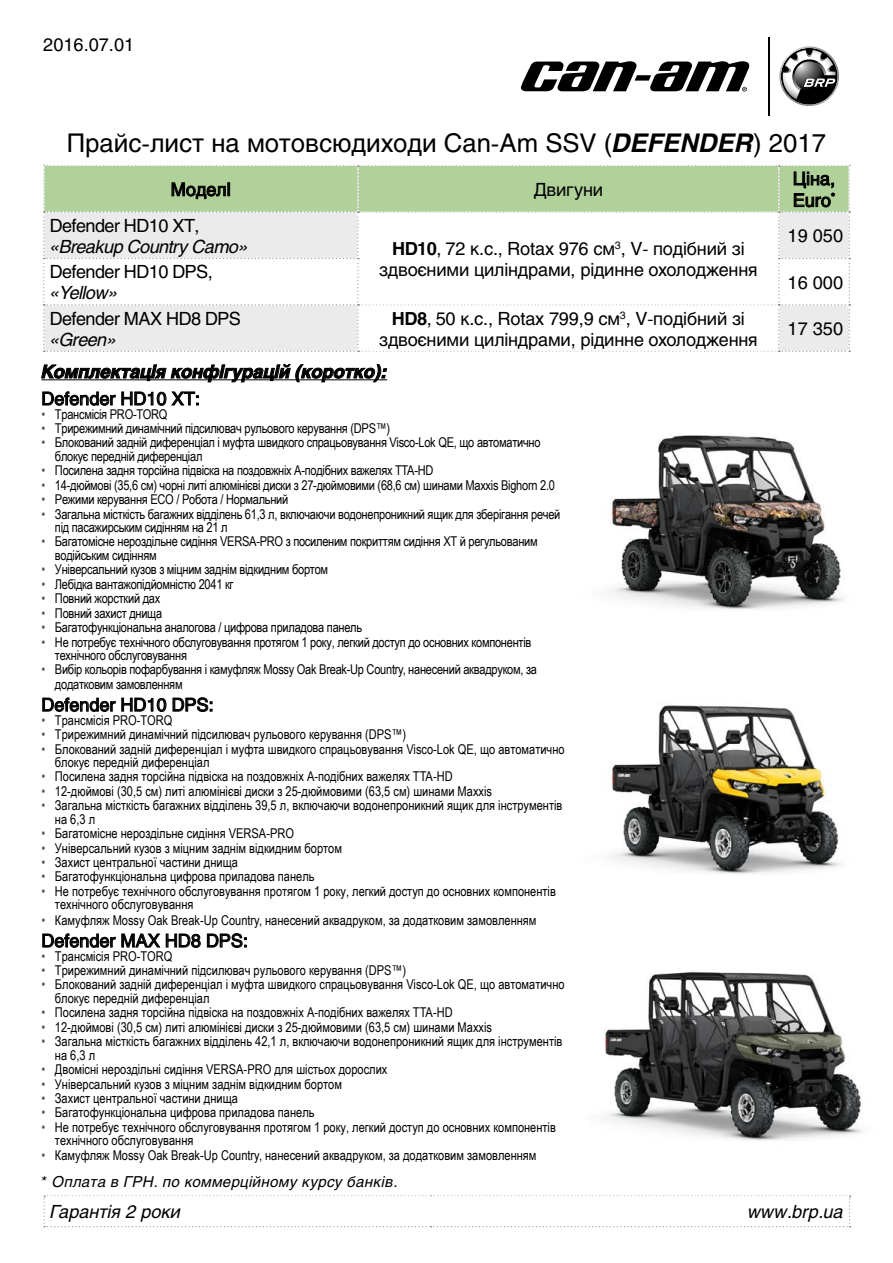
<style>
.page{position:relative;width:893px;height:1263px;background:#fff}
.page>*{position:absolute;margin:0;border:0;box-sizing:border-box;transform-origin:0 0}
.t1{font:25.5px "Helios";color:#000}
.t2{font:18px/21px "Helios";letter-spacing:-.01em;color:#000;text-align:center}
.t3{font:18px "Helios";letter-spacing:-.03em;color:#000}
.t4{font:italic 18px "Helios";letter-spacing:-.03em;color:#000}
.t5{font:italic 700 18px "Helios";color:#000}
.t6{font:italic 18px "Helios";color:#000}
.t7{font:italic 15px "Helios";letter-spacing:.02em;color:#000}
.t8{font:13.5px/13.5px "Arial Narrow";color:#000}
.t9{font:13.5px/13.5px "Arial Narrow";letter-spacing:-.02em;color:#000}
.s1{font-weight:700;font-style:italic}
.s2{font-weight:700}
.s3{color:#575756}
</style>
<div class="page">
<img style="left:610px;top:435px;width:234px;height:175px">
<img style="left:604px;top:971px;width:260px;height:170px">
<img style="left:610px;top:705px;width:232px;height:169px">
<svg style="left:43px;top:165px;width:807px;height:187px"></svg>
<svg style="left:779px;top:46px;width:60px;height:60px"></svg>
<hr style="left:769px;top:37px;width:1px;height:79px;background:#000">
<svg style="left:521px;top:61px;width:228px;height:31px"></svg>
<svg style="left:41px;top:364px;width:346px;height:19px"></svg>
<svg style="left:42px;top:391px;width:157px;height:15px"></svg>
<svg style="left:42px;top:697px;width:124px;height:15px"></svg>
<svg style="left:173px;top:697px;width:39px;height:15px"></svg>
<svg style="left:42px;top:933px;width:118px;height:15px"></svg>
<svg style="left:166px;top:933px;width:35px;height:15px"></svg>
<svg style="left:207px;top:933px;width:40px;height:15px"></svg>
<svg style="left:44px;top:1195px;width:807px;height:32px"></svg>
<h2 class="t2" style="left:43px;top:34px;width:93px">2016.07.01</h2>
<h1 class="t1" style="left:67px;top:128px;width:761px">Прайс-лист на мотовсюдиходи Can-Am SSV (<span class="s1">DEFENDER</span>) 2017</h1>
<h2 class="t2" style="left:171px;top:179px;width:62px">МоделІ</h2>
<h2 class="t2" style="left:534px;top:179px;width:71px">Двигуни</h2>
<h2 class="t2" style="left:793px;top:168px;width:44px;line-height:21.6px;text-align:left">Ціна,<br>Euro<sup>*</sup></h2>
<h2 class="t3" style="left:50px;top:215px;width:151px">Defender HD10 XT,</h2>
<h2 class="t4" style="left:50px;top:236px;width:200px">«Breakup Country Camo»</h2>
<h2 class="t2" style="left:379px;top:238px;width:380px"><span class="s2">HD10</span>, 72 к.с., Rotax 976 см<sup>3</sup>, V- подібний зі здвоєними циліндрами, рідинне охолодження</h2>
<h2 class="t2" style="left:788px;top:225px;width:57px">19 050</h2>
<h2 class="t3" style="left:50px;top:261px;width:165px">Defender HD10 DPS,</h2>
<h2 class="t4" style="left:50px;top:282px;width:70px">«Yellow»</h2>
<h2 class="t2" style="left:788px;top:272px;width:57px">16 000</h2>
<h2 class="t3" style="left:50px;top:307px;width:193px">Defender MAX HD8 DPS</h2>
<h2 class="t4" style="left:50px;top:328px;width:68px">«Green»</h2>
<h2 class="t2" style="left:379px;top:308px;width:380px"><span class="s2">HD8</span>, 50 к.с., Rotax 799,9 см<sup>3</sup>, V-подібний зі здвоєними циліндрами, рідинне охолодження</h2>
<h2 class="t2" style="left:788px;top:318px;width:57px">17 350</h2>
<h2 class="t5" style="left:41px;top:361px;width:347px">Комплектація конфігурацій (коротко):</h2>
<h2 class="t2" style="left:41px;top:388px;width:160px">Defender HD10 XT:</h2>
<p class="t9" style="left:41px;top:406px;width:127px"><span class="s3">•</span> Трансмісія PRO-TORQ</p>
<p class="t9" style="left:41px;top:421px;width:350px"><span class="s3">•</span> Трирежимний динамічний підсилювач рульового керування (DPS™)</p>
<p class="t9" style="left:55px;top:435px;width:487px;text-indent:-14px"><span class="s3">•</span> Блокований задній диференціал і муфта швидкого спрацьовування Visco-Lok QE, що автоматично блокує передній диференціал</p>
<p class="t9" style="left:41px;top:463px;width:393px"><span class="s3">•</span> Посилена задня торсійна підвіска на поздовжніх А-подібних важелях TTA-HD</p>
<p class="t9" style="left:41px;top:478px;width:515px"><span class="s3">•</span> 14-дюймові (35,6 см) чорні литі алюмінієві диски з 27-дюймовими (68,6 см) шинами Maxxis Bighorn 2.0</p>
<p class="t9" style="left:41px;top:492px;width:248px"><span class="s3">•</span> Режими керування ECO / Робота / Нормальний</p>
<p class="t9" style="left:55px;top:506px;width:507px;text-indent:-14px"><span class="s3">•</span> Загальна місткість багажних відділень 61,3 л, включаючи водонепроникний ящик для зберігання речей під пасажирським сидінням на 21 л</p>
<p class="t9" style="left:55px;top:534px;width:484px;text-indent:-14px"><span class="s3">•</span> Багатомісне нероздільне сидіння VERSA-PRO з посиленим покриттям сидіння ХТ й регульованим водійським сидінням</p>
<p class="t9" style="left:41px;top:562px;width:288px"><span class="s3">•</span> Універсальний кузов з міцним заднім відкидним бортом</p>
<p class="t9" style="left:41px;top:577px;width:194px"><span class="s3">•</span> Лебідка вантажопідйомністю 2041 кг</p>
<p class="t9" style="left:41px;top:591px;width:120px"><span class="s3">•</span> Повний жорсткий дах</p>
<p class="t9" style="left:41px;top:606px;width:122px"><span class="s3">•</span> Повний захист днища</p>
<p class="t9" style="left:41px;top:620px;width:322px"><span class="s3">•</span> Багатофункціональна аналогова / цифрова приладова панель</p>
<p class="t9" style="left:55px;top:634px;width:478px;text-indent:-14px"><span class="s3">•</span> Не потребує технічного обслуговування протягом 1 року, легкий доступ до основних компонентів технічного обслуговування</p>
<p class="t9" style="left:55px;top:662px;width:484px;line-height:14.2px;text-indent:-14px"><span class="s3">•</span> Вибір кольорів пофарбування і камуфляж Mossy Oak Break-Up Country, нанесений аквадруком, за додатковим замовленням</p>
<h2 class="t2" style="left:41px;top:694px;width:174px">Defender HD10 DPS:</h2>
<p class="t8" style="left:41px;top:713px;width:132px"><span class="s3">•</span> Трансмісія PRO-TORQ</p>
<p class="t8" style="left:41px;top:727px;width:366px"><span class="s3">•</span> Трирежимний динамічний підсилювач рульового керування (DPS™)</p>
<p class="t8" style="left:55px;top:741px;width:511px;text-indent:-14px"><span class="s3">•</span> Блокований задній диференціал і муфта швидкого спрацьовування Visco-Lok QE, що автоматично блокує передній диференціал</p>
<p class="t8" style="left:41px;top:769px;width:413px"><span class="s3">•</span> Посилена задня торсійна підвіска на поздовжніх А-подібних важелях TTA-HD</p>
<p class="t8" style="left:41px;top:784px;width:452px"><span class="s3">•</span> 12-дюймові (30,5 см) литі алюмінієві диски з 25-дюймовими (63,5 см) шинами Maxxis</p>
<p class="t8" style="left:55px;top:798px;width:509px;text-indent:-14px"><span class="s3">•</span> Загальна місткість багажних відділень 39,5 л, включаючи водонепроникний ящик для інструментів на 6,3 л</p>
<p class="t8" style="left:41px;top:826px;width:254px"><span class="s3">•</span> Багатомісне нероздільне сидіння VERSA-PRO</p>
<p class="t8" style="left:41px;top:841px;width:302px"><span class="s3">•</span> Універсальний кузов з міцним заднім відкидним бортом</p>
<p class="t8" style="left:41px;top:855px;width:198px"><span class="s3">•</span> Захист центральної частини днища</p>
<p class="t8" style="left:41px;top:869px;width:275px"><span class="s3">•</span> Багатофункціональна цифрова приладова панель</p>
<p class="t8" style="left:55px;top:884px;width:502px;text-indent:-14px"><span class="s3">•</span> Не потребує технічного обслуговування протягом 1 року, легкий доступ до основних компонентів технічного обслуговування</p>
<p class="t8" style="left:41px;top:912px;width:497px"><span class="s3">•</span> Камуфляж Mossy Oak Break-Up Country, нанесений аквадруком, за додатковим замовленням</p>
<h2 class="t2" style="left:41px;top:930px;width:208px">Defender MAX HD8 DPS:</h2>
<p class="t8" style="left:41px;top:948px;width:132px"><span class="s3">•</span> Трансмісія PRO-TORQ</p>
<p class="t8" style="left:41px;top:963px;width:366px"><span class="s3">•</span> Трирежимний динамічний підсилювач рульового керування (DPS™)</p>
<p class="t8" style="left:55px;top:977px;width:511px;text-indent:-14px"><span class="s3">•</span> Блокований задній диференціал і муфта швидкого спрацьовування Visco-Lok QE, що автоматично блокує передній диференціал</p>
<p class="t8" style="left:41px;top:1005px;width:413px"><span class="s3">•</span> Посилена задня торсійна підвіска на поздовжніх А-подібних важелях TTA-HD</p>
<p class="t8" style="left:41px;top:1020px;width:452px"><span class="s3">•</span> 12-дюймові (30,5 см) литі алюмінієві диски з 25-дюймовими (63,5 см) шинами Maxxis</p>
<p class="t8" style="left:55px;top:1034px;width:509px;text-indent:-14px"><span class="s3">•</span> Загальна місткість багажних відділень 42,1 л, включаючи водонепроникний ящик для інструментів на 6,3 л</p>
<p class="t8" style="left:41px;top:1062px;width:348px"><span class="s3">•</span> Двомісні нероздільні сидіння VERSA-PRO для шістьох дорослих</p>
<p class="t8" style="left:41px;top:1076px;width:302px"><span class="s3">•</span> Універсальний кузов з міцним заднім відкидним бортом</p>
<p class="t8" style="left:41px;top:1091px;width:198px"><span class="s3">•</span> Захист центральної частини днища</p>
<p class="t8" style="left:41px;top:1105px;width:275px"><span class="s3">•</span> Багатофункціональна цифрова приладова панель</p>
<p class="t8" style="left:55px;top:1120px;width:502px;text-indent:-14px"><span class="s3">•</span> Не потребує технічного обслуговування протягом 1 року, легкий доступ до основних компонентів технічного обслуговування</p>
<p class="t8" style="left:41px;top:1148px;width:497px"><span class="s3">•</span> Камуфляж Mossy Oak Break-Up Country, нанесений аквадруком, за додатковим замовленням</p>
<p class="t7" style="left:41px;top:1172px;width:358px">* Оплата в ГРН. по коммерційному курсу банків.</p>
<h2 class="t6" style="left:50px;top:1201px;width:132px">Гарантія 2 роки</h2>
<h2 class="t4" style="left:748px;top:1201px;width:97px">www.brp.ua</h2>
</div>
